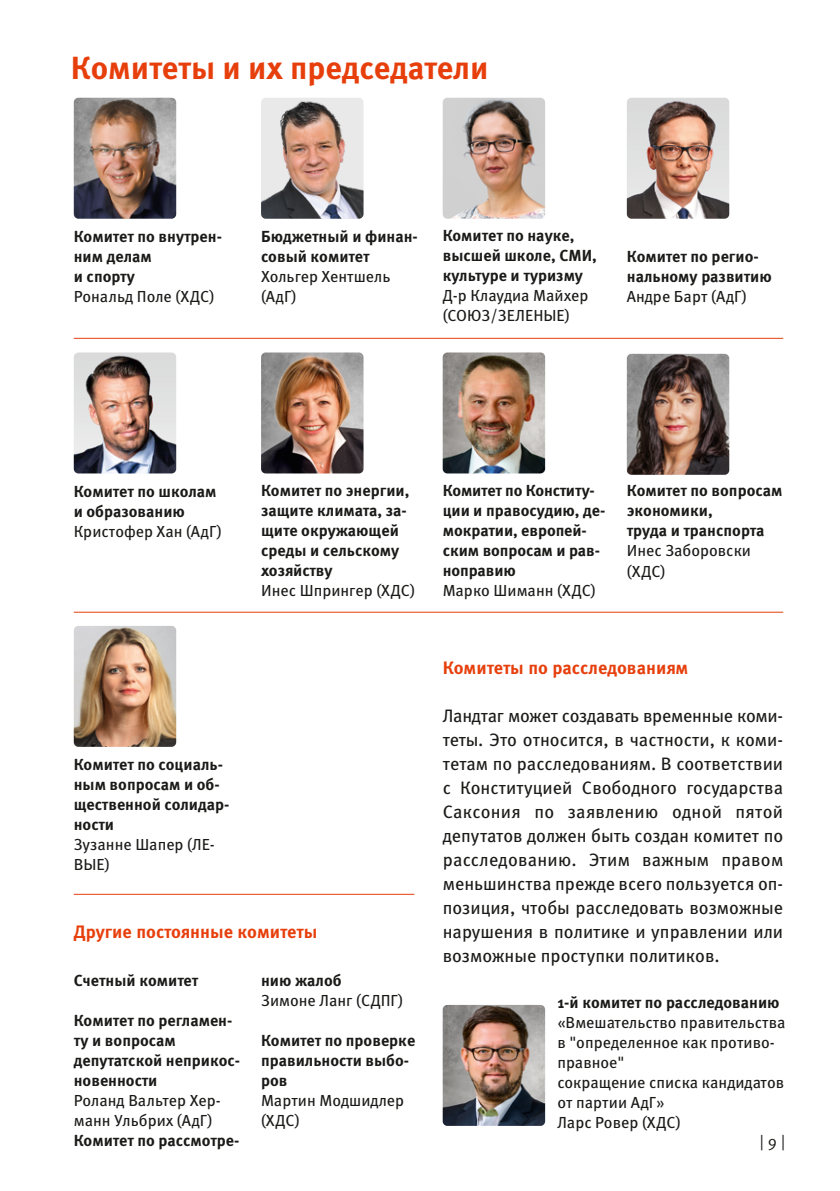
<style>
.page{position:relative;width:840px;height:1191px;background:#fff}
.page>*{position:absolute;margin:0;border:0;box-sizing:border-box;transform-origin:0 0}
.t1{font:700 32px "Meta Pro";color:#e73f0c}
.t2{font:18px/24px "Meta Pro";color:#1a1a18;text-align:justify}
.t3{font:700 18px "Meta Pro";color:#e73f0c}
.t4{font:700 16px/20px "Meta Pro";color:#1a1a18}
.t5{font:16px/20px "Meta Pro";color:#1a1a18}
.t6{font:16px "Meta Pro Norm";color:#1a1a18}
.s1{font-weight:400}
.s2{font-weight:700}
</style>
<div class="page">
<img style="left:74px;top:98px;width:102px;height:121px">
<img style="left:442px;top:98px;width:103px;height:121px">
<img style="left:626px;top:98px;width:102px;height:121px">
<img style="left:626px;top:354px;width:102px;height:121px">
<img style="left:261px;top:352px;width:102px;height:121px">
<img style="left:261px;top:98px;width:102px;height:121px">
<img style="left:74px;top:352px;width:102px;height:121px">
<img style="left:74px;top:626px;width:102px;height:121px">
<img style="left:442px;top:1005px;width:103px;height:120px">
<img style="left:442px;top:352px;width:103px;height:121px">
<hr style="left:74px;top:338px;width:708px;height:1px;background:#e73f0c">
<hr style="left:74px;top:611px;width:708px;height:1px;background:#e73f0c">
<hr style="left:74px;top:893px;width:340px;height:1px;background:#e73f0c">
<h2 class="t1" style="left:71px;top:43px;width:419px">Комитеты и их председатели</h2>
<p class="t4" style="left:74px;top:225px;width:150px">Комитет по внутрен&shy;ним делам<br>и спорту</p>
<p class="t5" style="left:74px;top:285px;width:142px">Рональд Поле (ХДС)</p>
<p class="t4" style="left:261px;top:225px;width:158px">Бюджетный и финан&shy;совый комитет</p>
<p class="t5" style="left:261px;top:265px;width:131px">Хольгер Хентшель (АдГ)</p>
<p class="t4" style="left:442px;top:224px;width:156px">Комитет по науке, высшей школе, СМИ, культуре и туризму</p>
<p class="t5" style="left:442px;top:284px;width:147px">Д-р Клаудиа Майхер</p>
<p class="t5" style="left:442px;top:304px;width:128px">(СОЮЗ/ЗЕЛЕНЫЕ)</p>
<p class="t4" style="left:626px;top:245px;width:146px">Комитет по регио&shy;нальному развитию</p>
<p class="t5" style="left:626px;top:285px;width:121px">Андре Барт (АдГ)</p>
<p class="t4" style="left:74px;top:480px;width:144px">Комитет по школам и образованию</p>
<p class="t5" style="left:74px;top:520px;width:149px">Кристофер Хан (АдГ)</p>
<p class="t4" style="left:261px;top:479px;width:155px">Комитет по энергии, защите климата, за&shy;щите окружающей среды и сельскому хозяйству<br><span class="s1">Инес Шпрингер (ХДС)</span></p>
<p class="t4" style="left:442px;top:479px;width:164px">Комитет по Конститу&shy;ции и правосудию, де&shy;мократии, европей&shy;ским вопросам и рав&shy;ноправию</p>
<p class="t5" style="left:442px;top:579px;width:154px">Марко Шиманн (ХДС)</p>
<p class="t4" style="left:626px;top:480px;width:157px">Комитет по вопросам экономики,<br>труда и транспорта</p>
<p class="t5" style="left:626px;top:540px;width:126px">Инес Заборовски (ХДС)</p>
<p class="t4" style="left:74px;top:753px;width:157px">Комитет по социаль&shy;ным вопросам и об&shy;щественной солидар&shy;ности</p>
<p class="t5" style="left:74px;top:833px;width:142px">Зузанне Шапер (ЛЕ-<br>ВЫЕ)</p>
<p class="t3" style="left:74px;top:917px;width:245px">Другие постоянные комитеты</p>
<p class="t4" style="left:261px;top:969px;width:82px">нию жалоб</p>
<p class="t5" style="left:261px;top:989px;width:143px">Зимоне Ланг (СДПГ)</p>
<p class="t4" style="left:261px;top:1029px;width:156px">Комитет по проверке правильности выбо&shy;ров</p>
<p class="t5" style="left:261px;top:1089px;width:144px">Мартин Модшидлер (ХДС)</p>
<p class="t4" style="left:74px;top:969px;width:126px">Счетный комитет</p>
<p class="t4" style="left:74px;top:1009px;width:160px">Комитет по регламен&shy;ту и вопросам</p>
<p class="t4" style="left:74px;top:1049px;width:168px">депутатской неприкос&shy;новенности</p>
<p class="t5" style="left:74px;top:1089px;width:148px">Роланд Вальтер Хер&shy;манн Ульбрих (АдГ)</p>
<p class="t4" style="left:74px;top:1129px;width:167px">Комитет по рассмотре-</p>
<p class="t3" style="left:442px;top:653px;width:247px">Комитеты по расследованиям</p>
<p class="t2" style="left:442px;top:702px;width:342px">Ландтаг может создавать временные коми&shy;теты. Это относится, в частности, к коми&shy;тетам по расследованиям. В соответствии с Конституцией Свободного государства Саксония по заявлению одной пятой депутатов должен быть создан комитет по расследованию. Этим важным правом меньшинства прежде всего пользуется оп&shy;позиция, чтобы расследовать возможные нарушения в политике и управлении или возможные проступки политиков.</p>
<p class="t5" style="left:557px;top:991px;width:230px"><span class="s2">1-й комитет по расследованию </span>«Вмешательство правительства в "определенное как противо&shy;правное"<br>сокращение списка кандидатов от партии АдГ»</p>
<p class="t5" style="left:557px;top:1111px;width:125px">Ларс Ровер (ХДС)</p>
<p class="t6" style="left:759px;top:1129px;width:27px">| 9 |</p>
</div>
